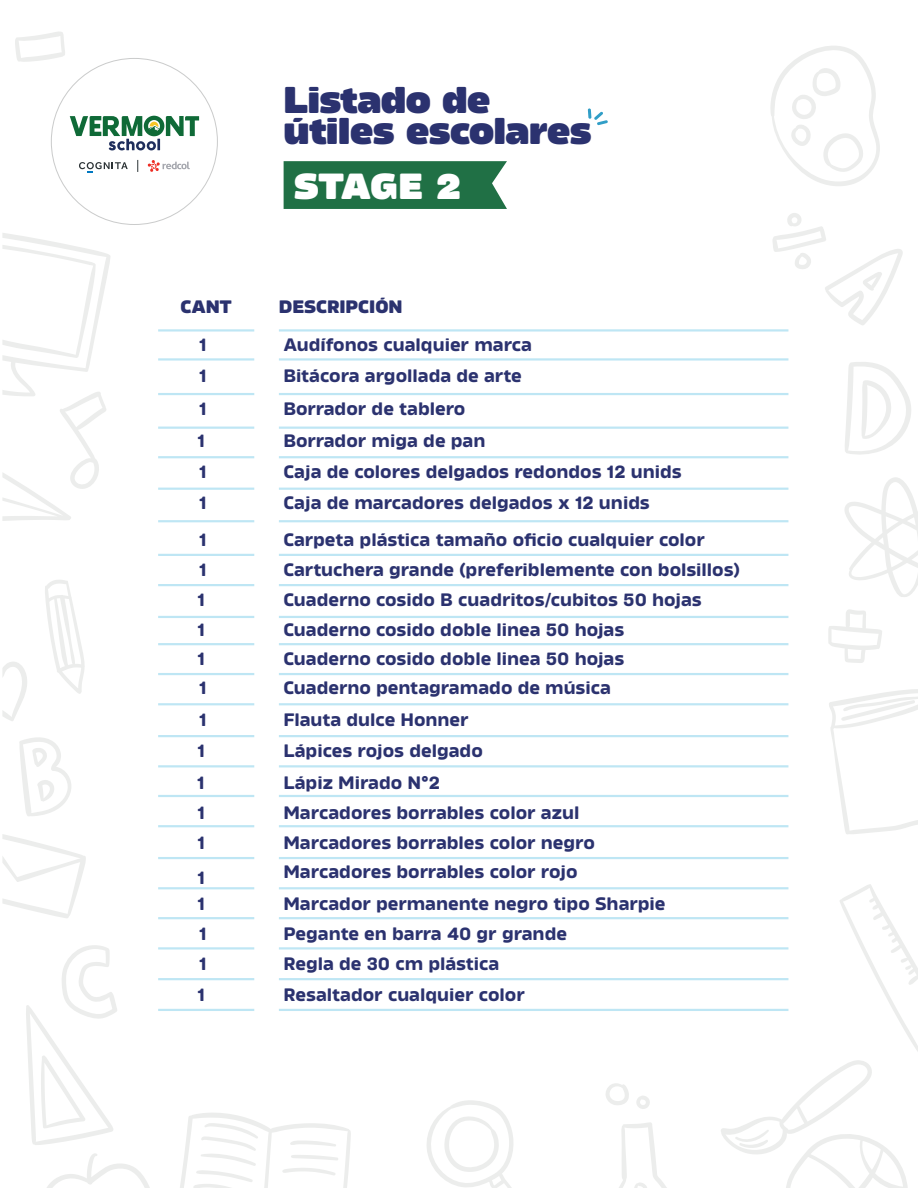
<style>
.page{position:relative;width:918px;height:1188px;background:#fff}
.page>*{position:absolute;margin:0;border:0;box-sizing:border-box;transform-origin:0 0}
.t1{font:900 expanded 37.2px/31.7px "Amfibia";letter-spacing:-.02em;color:#2b326f}
.t2{font:900 expanded 36.3px "Amfibia";letter-spacing:-.015em;color:#fff}
.t3{font:700 expanded 18px/29.7px "Amfibia";color:#2b326f}
.t4{font:800 expanded 18px "Amfibia";color:#2b326f}
</style>
<div class="page">
<svg style="left:79px;top:162px;width:49px;height:10px"></svg>
<svg style="left:138px;top:160px;width:1px;height:12px"></svg>
<svg style="left:148px;top:160px;width:42px;height:12px"></svg>
<svg style="left:70px;top:116px;width:129px;height:34px"></svg>
<svg style="left:47px;top:1153px;width:103px;height:35px"></svg>
<svg style="left:770px;top:46px;width:110px;height:140px"></svg>
<svg style="left:828px;top:609px;width:54px;height:54px"></svg>
<svg style="left:427px;top:1100px;width:86px;height:88px"></svg>
<svg style="left:845px;top:362px;width:66px;height:93px"></svg>
<svg style="left:721px;top:1060px;width:187px;height:128px"></svg>
<svg style="left:2px;top:834px;width:84px;height:84px"></svg>
<svg style="left:15px;top:32px;width:50px;height:30px"></svg>
<svg style="left:2px;top:662px;width:25px;height:59px"></svg>
<svg style="left:2px;top:233px;width:108px;height:288px"></svg>
<svg style="left:619px;top:1122px;width:48px;height:66px"></svg>
<svg style="left:840px;top:884px;width:78px;height:167px"></svg>
<svg style="left:180px;top:1113px;width:171px;height:75px"></svg>
<svg style="left:829px;top:689px;width:89px;height:145px"></svg>
<svg style="left:845px;top:477px;width:73px;height:120px"></svg>
<svg style="left:19px;top:737px;width:52px;height:79px"></svg>
<svg style="left:606px;top:1083px;width:23px;height:22px"></svg>
<svg style="left:45px;top:580px;width:40px;height:114px"></svg>
<svg style="left:26px;top:945px;width:91px;height:200px"></svg>
<svg style="left:773px;top:213px;width:130px;height:112px"></svg>
<svg style="left:636px;top:1096px;width:14px;height:13px"></svg>
<hr style="left:279px;top:329px;width:509px;height:3px;background:#bee6f4">
<hr style="left:279px;top:358px;width:509px;height:3px;background:#bee6f4">
<hr style="left:279px;top:393px;width:509px;height:2px;background:#bee6f4">
<hr style="left:279px;top:427px;width:509px;height:2px;background:#bee6f4">
<hr style="left:279px;top:456px;width:509px;height:2px;background:#bee6f4">
<hr style="left:279px;top:488px;width:509px;height:2px;background:#bee6f4">
<hr style="left:279px;top:520px;width:509px;height:2px;background:#bee6f4">
<hr style="left:279px;top:554px;width:509px;height:2px;background:#bee6f4">
<hr style="left:279px;top:584px;width:509px;height:2px;background:#bee6f4">
<hr style="left:158px;top:329px;width:96px;height:3px;background:#bee6f4">
<hr style="left:158px;top:358px;width:96px;height:3px;background:#bee6f4">
<hr style="left:158px;top:393px;width:96px;height:2px;background:#bee6f4">
<hr style="left:158px;top:427px;width:96px;height:2px;background:#bee6f4">
<hr style="left:158px;top:456px;width:96px;height:2px;background:#bee6f4">
<hr style="left:158px;top:488px;width:96px;height:2px;background:#bee6f4">
<hr style="left:158px;top:520px;width:96px;height:2px;background:#bee6f4">
<hr style="left:158px;top:554px;width:96px;height:2px;background:#bee6f4">
<hr style="left:158px;top:584px;width:96px;height:2px;background:#bee6f4">
<hr style="left:279px;top:616px;width:509px;height:2px;background:#bee6f4">
<hr style="left:279px;top:643px;width:509px;height:2px;background:#bee6f4">
<hr style="left:158px;top:616px;width:96px;height:2px;background:#bee6f4">
<hr style="left:158px;top:643px;width:96px;height:2px;background:#bee6f4">
<hr style="left:279px;top:673px;width:509px;height:2px;background:#bee6f4">
<hr style="left:279px;top:703px;width:509px;height:2px;background:#bee6f4">
<hr style="left:158px;top:673px;width:96px;height:2px;background:#bee6f4">
<hr style="left:158px;top:703px;width:96px;height:2px;background:#bee6f4">
<hr style="left:279px;top:735px;width:509px;height:2px;background:#bee6f4">
<hr style="left:279px;top:765px;width:509px;height:2px;background:#bee6f4">
<hr style="left:158px;top:735px;width:96px;height:2px;background:#bee6f4">
<hr style="left:158px;top:765px;width:96px;height:2px;background:#bee6f4">
<hr style="left:279px;top:795px;width:509px;height:2px;background:#bee6f4">
<hr style="left:279px;top:825px;width:509px;height:2px;background:#bee6f4">
<hr style="left:158px;top:795px;width:96px;height:2px;background:#bee6f4">
<hr style="left:158px;top:825px;width:96px;height:2px;background:#bee6f4">
<hr style="left:279px;top:857px;width:509px;height:2px;background:#bee6f4">
<hr style="left:279px;top:887px;width:509px;height:2px;background:#bee6f4">
<hr style="left:158px;top:857px;width:96px;height:2px;background:#bee6f4">
<hr style="left:158px;top:887px;width:96px;height:2px;background:#bee6f4">
<hr style="left:279px;top:917px;width:509px;height:2px;background:#bee6f4">
<hr style="left:279px;top:947px;width:509px;height:3px;background:#bee6f4">
<hr style="left:158px;top:917px;width:96px;height:2px;background:#bee6f4">
<hr style="left:158px;top:947px;width:96px;height:3px;background:#bee6f4">
<hr style="left:279px;top:978px;width:509px;height:2px;background:#bee6f4">
<hr style="left:158px;top:978px;width:96px;height:2px;background:#bee6f4">
<hr style="left:279px;top:1009px;width:509px;height:2px;background:#bee6f4">
<hr style="left:158px;top:1009px;width:96px;height:2px;background:#bee6f4">
<svg style="left:588px;top:108px;width:20px;height:17px"></svg>
<svg style="left:284px;top:161px;width:223px;height:48px;background:#28754c"></svg>
<h1 class="t1" style="left:284px;top:84px;width:310px">Listado de útiles escolares</h1>
<h2 class="t2" style="left:294px;top:165px;width:169px">STAGE 2</h2>
<p class="t4" style="left:180px;top:296px;width:53px">CANT</p>
<p class="t4" style="left:279px;top:296px;width:125px">DESCRIPCIÓN</p>
<p class="t3" style="left:283px;top:329px;width:250px;line-height:31.3px">Audífonos cualquier marca<br>Bitácora argollada de arte</p>
<p class="t3" style="left:283px;top:393px;width:400px;line-height:31.3px">Borrador de tablero<br>Borrador miga de pan<br>Caja de colores delgados redondos 12 unids<br>Caja de marcadores delgados x 12 unids</p>
<p class="t3" style="left:283px;top:525px;width:458px">Carpeta plástica tamaño oficio cualquier color Cartuchera grande (preferiblemente con bolsillos)<br>Cuaderno cosido B cuadritos/cubitos 50 hojas Cuaderno cosido doble linea 50 hojas<br>Cuaderno cosido doble linea 50 hojas<br>Cuaderno pentagramado de música</p>
<p class="t3" style="left:283px;top:705px;width:313px;line-height:30.5px">Flauta dulce Honner<br>Lápices rojos delgado<br>Lápiz Mirado N°2<br>Marcadores borrables color azul<br>Marcadores borrables color negro<br>Marcadores borrables color rojo</p>
<p class="t3" style="left:283px;top:889px;width:384px;line-height:30.3px">Marcador permanente negro tipo Sharpie<br>Pegante en barra 40 gr grande<br>Regla de 30 cm plástica<br>Resaltador cualquier color</p>
<p class="t3" style="left:199px;top:329px;width:9px;line-height:31.3px">1<br>1</p>
<p class="t3" style="left:197px;top:393px;width:11px;line-height:31.3px;text-align:justify">1<br>1<br>1<br>1</p>
<p class="t3" style="left:197px;top:525px;width:11px;text-align:justify">1<br>1<br>1<br>1<br>1<br>1</p>
<p class="t3" style="left:197px;top:704px;width:11px;line-height:30.8px;text-align:justify">1<br>1<br>1<br>1<br>1</p>
<p class="t3" style="left:197px;top:865px;width:9px;line-height:25.8px">1<br>1</p>
<p class="t3" style="left:197px;top:918px;width:11px;line-height:30.6px;text-align:justify">1<br>1<br>1</p>
</div>
